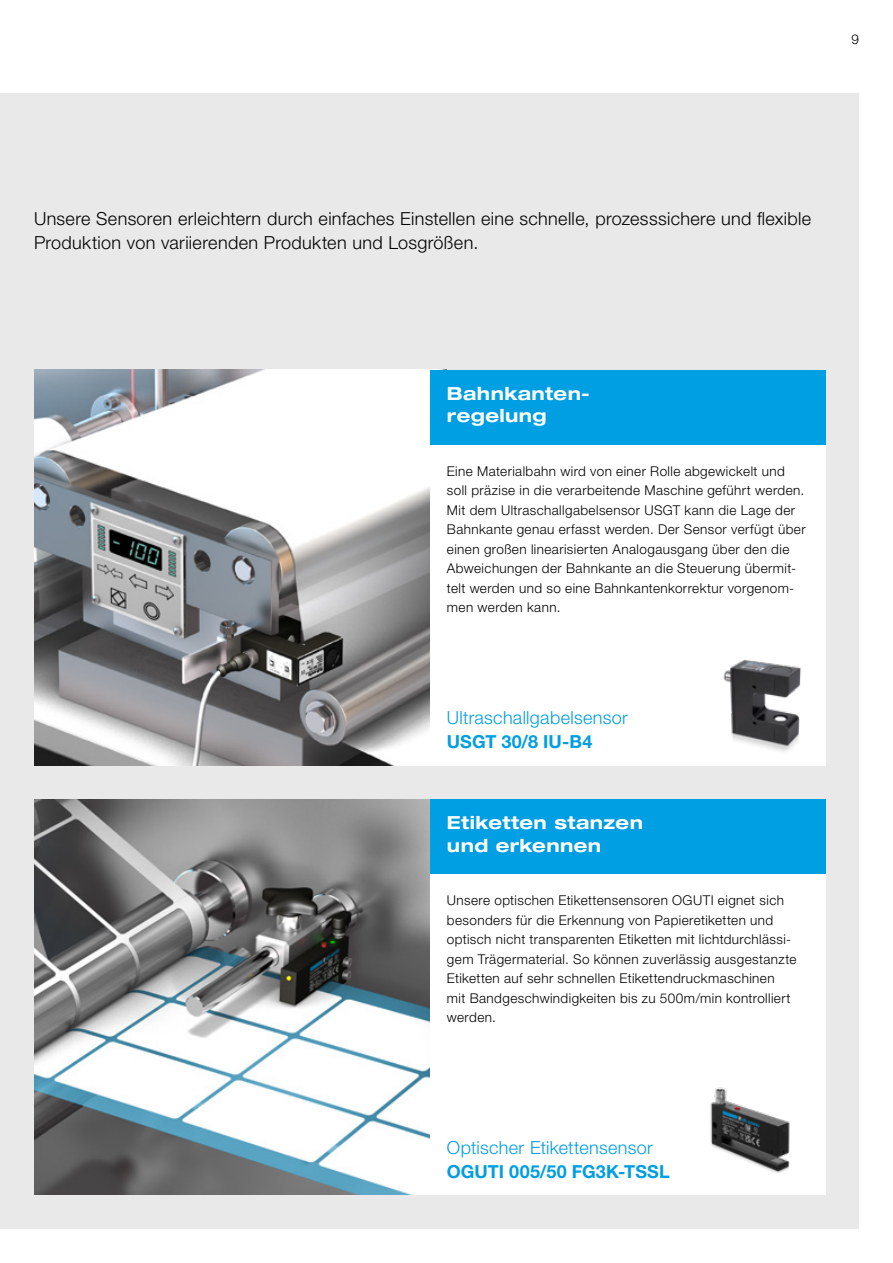
<style>
.page{position:relative;width:893px;height:1263px;background:#fff}
.page>*{position:absolute;margin:0;border:0;box-sizing:border-box;transform-origin:0 0}
.t1{font:300 18px/24px "Helvetica Neue LTW1 G";letter-spacing:.02em;color:#000}
.t2{font:700 expanded 18px/22.5px "Helvetica Neue LTW1 G";letter-spacing:.025em;color:#fff}
.t3{font:300 18px "Helvetica Neue LTW1 G";letter-spacing:.015em;color:#009ee3}
.t4{font:700 18px "Helvetica Neue LTW1 G";letter-spacing:.005em;color:#009ee3}
.t5{font:300 13.5px/19.5px "Helvetica Neue LTW1 G";letter-spacing:.03em;color:#000}
</style>
<div class="page">
<div style="left:0;top:94px;width:859px;height:1135px;background:#e9e9e9"></div>
<img style="left:34px;top:799px;width:396px;height:396px">
<div style="left:430px;top:799px;width:395px;height:396px;background:#fff"></div>
<div style="left:430px;top:799px;width:395px;height:75px;background:#009ee3"></div>
<img style="left:710px;top:1087px;width:80px;height:86px">
<img style="left:34px;top:370px;width:396px;height:395px">
<div style="left:430px;top:370px;width:395px;height:395px;background:#fff"></div>
<div style="left:430px;top:370px;width:395px;height:74px;background:#009ee3"></div>
<img style="left:723px;top:660px;width:79px;height:92px">
<p class="t5" style="left:851px;top:29px;width:9px">9</p>
<h1 class="t1" style="left:34px;top:207px;width:779px">Unsere Sensoren erleichtern durch einfaches Einstellen eine schnelle, prozesssichere und flexible<br>Produktion von variierenden Produkten und Losgrößen.</h1>
<h1 class="t2" style="left:447px;top:381px;width:145px">Bahnkanten&shy;regelung</h1>
<p class="t5" style="left:447px;top:461px;width:360px">Eine Materialbahn wird von einer Rolle abgewickelt und soll präzise in die verarbeitende Maschine geführt werden.<br>Mit dem Ultraschallgabelsensor USGT kann die Lage der Bahnkante genau erfasst werden. Der Sensor verfügt über einen großen linearisierten Analogausgang über den die Abweichungen der Bahnkante an die Steuerung übermit&shy;telt werden und so eine Bahnkantenkorrektur vorgenom&shy;men werden kann.</p>
<h1 class="t3" style="left:447px;top:707px;width:182px">Ultraschallgabelsensor</h1>
<h1 class="t4" style="left:447px;top:731px;width:147px">USGT 30/8 IU-B4</h1>
<h1 class="t2" style="left:447px;top:811px;width:198px">Etiketten stanzen und erkennen</h1>
<p class="t5" style="left:447px;top:891px;width:351px">Unsere optischen Etikettensensoren OGUTI eignet sich besonders für die Erkennung von Papieretiketten und optisch nicht transparenten Etiketten mit lichtdurchlässi&shy;gem Trägermaterial. So können zuverlässig ausgestanzte Etiketten auf sehr schnellen Etikettendruckmaschinen mit Bandgeschwindigkeiten bis zu 500m/min kontrolliert werden.</p>
<h1 class="t3" style="left:447px;top:1136px;width:207px">Optischer Etikettensensor</h1>
<h1 class="t4" style="left:447px;top:1160px;width:224px">OGUTI 005/50 FG3K-TSSL</h1>
</div>
